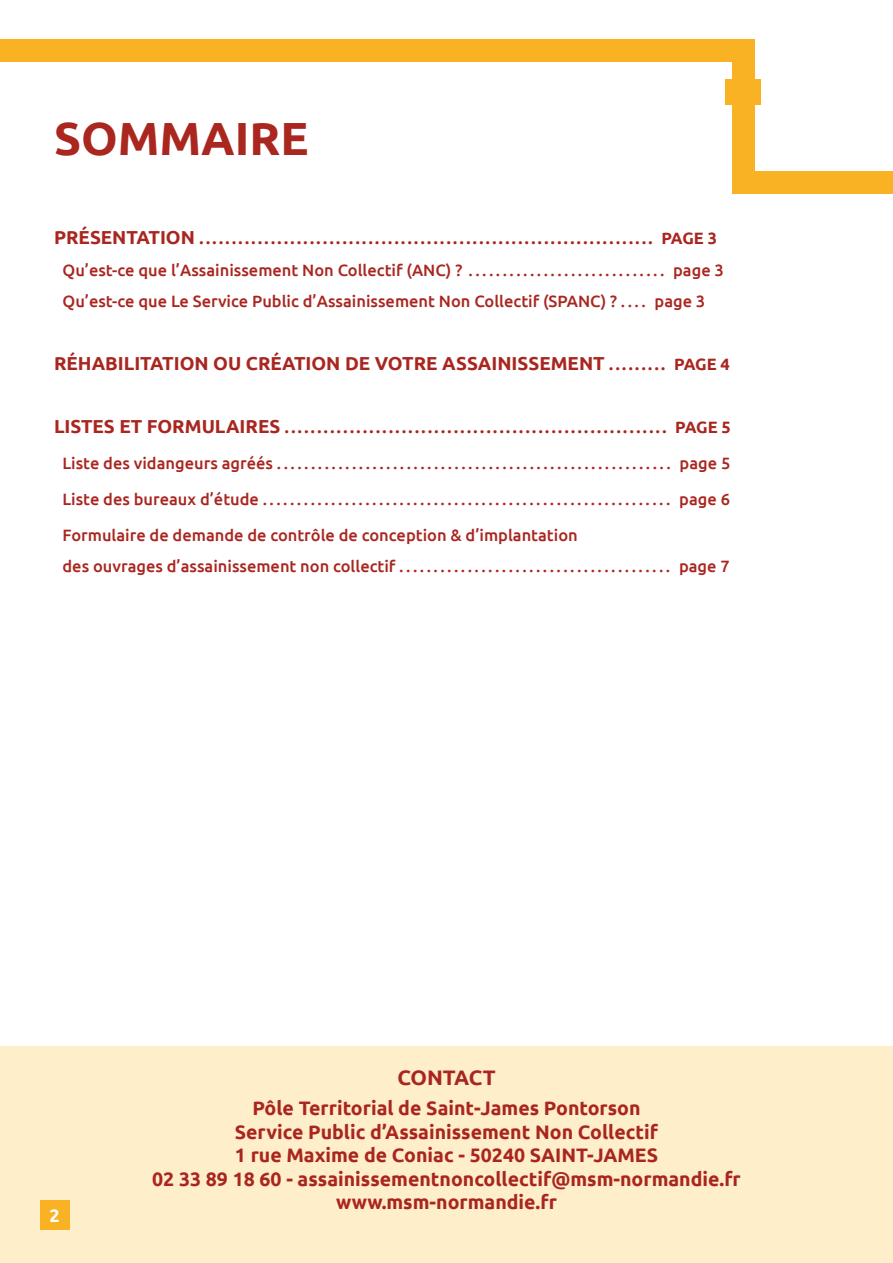
<style>
.page{position:relative;width:893px;height:1263px;background:#fff}
.page>*{position:absolute;margin:0;border:0;box-sizing:border-box;transform-origin:0 0}
.t1{font:700 46.5px "Ubuntu";color:#aa2720}
.t2{font:700 21px "Ubuntu";letter-spacing:-.01em;color:#a92620}
.t3{font:700 19.5px/23.4px "Ubuntu";color:#a92620;text-align:center}
.t4{font:700 18.75px "Ubuntu";color:#a92620}
.t5{font:700 18px "Ubuntu";color:#fff}
.t6{font:500 16.5px/35.7px "Ubuntu";color:#a92620}
.s1{font-weight:700;font-size:18.75px}
.s2{font-weight:700}
.s3{font-size:16.5px}
</style>
<div class="page">
<div style="left:0;top:1046px;width:893px;height:217px;background:#ffeeca"></div>
<div style="left:0;top:39px;width:753px;height:23px;background:#f9b223"></div>
<div style="left:753px;top:172px;width:140px;height:22px;background:#f9b223"></div>
<div style="left:725px;top:79px;width:35px;height:26px;background:#f9b223"></div>
<div style="left:732px;top:39px;width:22px;height:155px;background:#f9b223"></div>
<div style="left:40px;top:1200px;width:30px;height:30px;background:#f9b223"></div>
<h1 class="t1" style="left:54px;top:110px;width:256px">SOMMAIRE</h1>
<p class="t6" style="left:63px;top:222px;width:663px;line-height:31.5px;text-indent:-9px"><span class="s1">PRÉSENTATION</span> <span class="s2">...................................................................... PAGE 3<br></span>Qu’est-ce que l’Assainissement Non Collectif (ANC) ? . . . . . . . . . . . . . . . . . . . . . . . . . . . . . page 3<br>Qu’est-ce que Le Service Public d’Assainissement Non Collectif (SPANC) ? . . . . page 3</p>
<p class="t4" style="left:54px;top:352px;width:677px">RÉHABILITATION OU CRÉATION DE VOTRE ASSAINISSEMENT <span class="s3">. . . . . . . . . PAGE 4</span></p>
<p class="t6" style="left:63px;top:409px;width:670px;text-align:justify;text-indent:-9px"><span class="s1">LISTES ET FORMULAIRES</span> <span class="s2">........................................................... PAGE 5<br></span>Liste des vidangeurs agréés .......................................................... page 5<br>Liste des bureaux d’étude ............................................................ page 6<br>Formulaire de demande de contrôle de conception &amp; d’implantation</p>
<p class="t6" style="left:63px;top:548px;width:669px">des ouvrages d’assainissement non collectif ........................................ page 7</p>
<p class="t5" style="left:50px;top:1205px;width:12px">2</p>
<p class="t2" style="left:397px;top:1065px;width:100px">CONTACT</p>
<p class="t3" style="left:152px;top:1096px;width:590px">Pôle Territorial de Saint-James Pontorson<br>Service Public d’Assainissement Non Collectif<br>1 rue Maxime de Coniac - 50240 SAINT-JAMES<br>02 33 89 18 60 - assainissementnoncollectif@msm-normandie.fr www.msm-normandie.fr</p>
</div>
